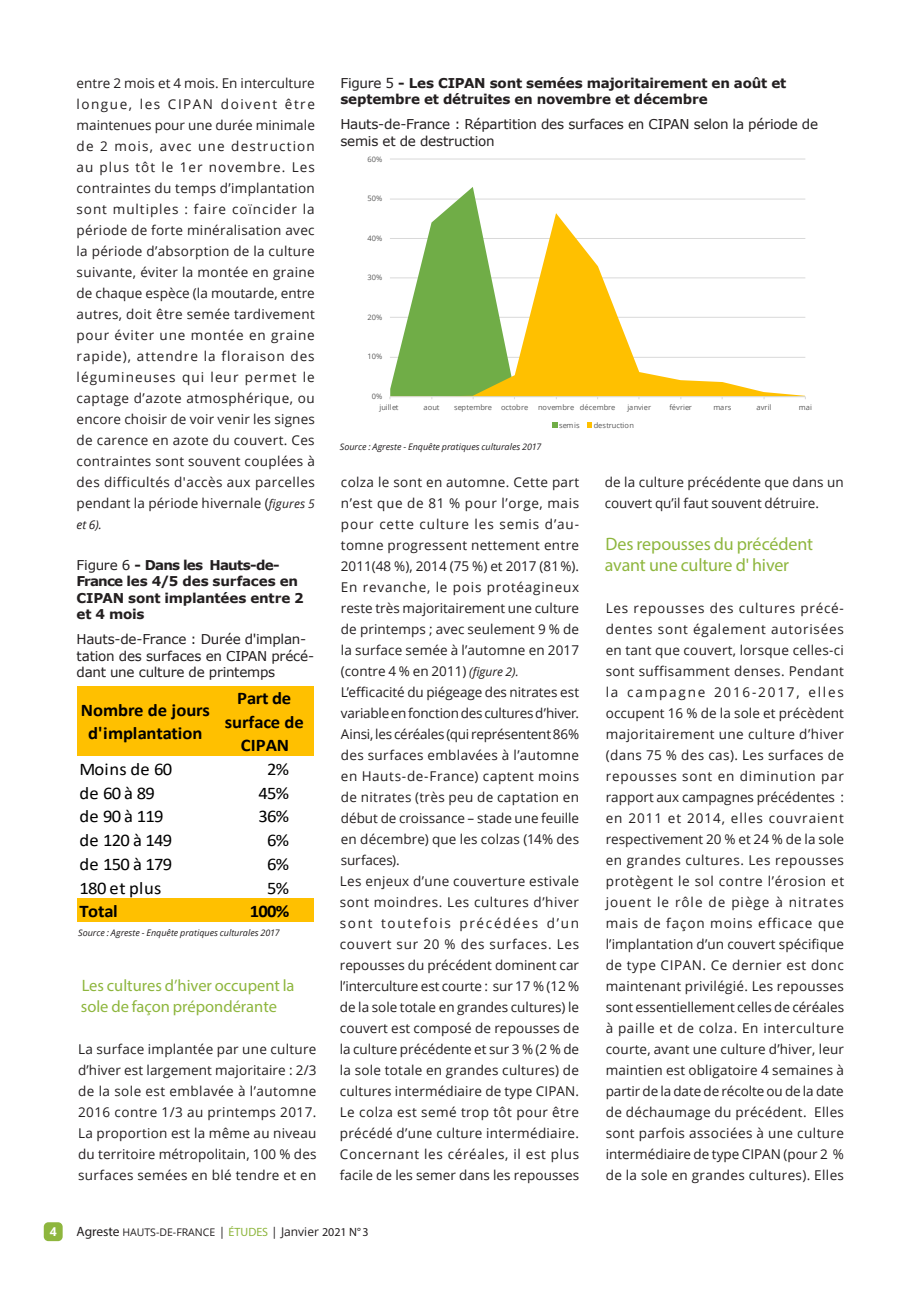
<style>
.page{position:relative;width:919px;height:1289px;background:#fff}
.page>*{position:absolute;margin:0;border:0;box-sizing:border-box;transform-origin:0 0}
.Intertitre{font:18px/21px "Myriad Pro";letter-spacing:-.01em;color:#8eb63e}
.t1{font:700 17.85px/23.7px "Calibri";letter-spacing:-.005em;color:#000;text-align:center;scale:1.05 1}
.t2{font:17.85px "Calibri";letter-spacing:-.04em;color:#000;scale:1.05 1}
.t3{font:17.85px "Calibri";letter-spacing:.005em;color:#000;scale:1.05 1}
.t4{font:17.85px "Calibri";letter-spacing:.01em;color:#000;scale:1.05 1}
.Intertitre-2{font:16.5px/21px "Myriad Pro";color:#8eb63e}
.Texte{font:13.5px/21px "Open Sans";letter-spacing:.01em;color:#231f20;text-align:justify}
.Titre_graphique{font:700 13.5px/16.5px "Verdana";letter-spacing:-.015em;color:#231f20}
.Titre_graphique-2{font:13.5px/16.5px "Verdana";letter-spacing:-.02em;color:#231f20}
.t5{font:700 12.15px "Open Sans";color:#fff}
.Texte-2{font:italic 12px "Open Sans";color:#231f20}
.t6{font:10.5px "Open Sans";color:#231f20}
.Titre_graphique-3{font:italic 9px "Open Sans";color:#231f20}
.t7{font:7.5px "Open Sans";color:#595959}
.s1{font-style:italic;font-size:12px}
.s2{font-weight:400}
.s3{font-family:"Myriad Pro";font-size:13.5px}
.s4{font-size:12px}
.s5{font-family:"Myriad Pro";font-size:12px;color:#8eb63e}
.s6{font-family:"Myriad Pro";font-size:12px}
</style>
<div class="page">
<div style="left:44px;top:1222px;width:19px;height:19px;background:#8eb63e;border-radius:5px"></div>
<hr style="left:390px;top:159px;width:415px;height:1px;background:#d9d9d9">
<svg style="left:390px;top:187px;width:415px;height:26px"></svg>
<svg style="left:390px;top:213px;width:415px;height:183px"></svg>
<hr style="left:390px;top:396px;width:415px;height:1px;background:#d9d9d9">
<svg style="left:552px;top:422px;width:5px;height:6px"></svg>
<svg style="left:587px;top:422px;width:4px;height:6px"></svg>
<div style="left:77px;top:686px;width:237px;height:71px;background:#ffc000"></div>
<div style="left:77px;top:756px;width:237px;height:143px;background:#fff"></div>
<div style="left:77px;top:898px;width:237px;height:25px;background:#ffc000"></div>
<hr style="left:77px;top:922px;width:237px;height:1px;background:#fff">
<p class="Texte" style="left:77px;top:72px;width:240px">entre 2 mois et 4 mois. En interculture longue, les CIPAN doivent être maintenues pour une durée minimale de 2 mois, avec une destruction au plus tôt le 1er novembre. Les contraintes du temps d’implantation sont multiples : faire coïncider la période de forte minéralisation avec la période d’absorption de la culture suivante, éviter la montée en graine de chaque espèce (la moutarde, entre autres, doit être semée tardivement pour éviter une montée en graine rapide), attendre la floraison des légumineuses qui leur permet le captage d’azote atmosphérique, ou encore choisir de voir venir les signes de carence en azote du couvert. Ces contraintes sont souvent couplées à des difficultés d'accès aux parcelles pendant la période hivernale (<span class="s1">figures 5</span></p>
<p class="Texte-2" style="left:77px;top:516px;width:27px">et 6).</p>
<p class="Titre_graphique" style="left:77px;top:556px;width:229px"><span class="s2">Figure 6</span> - Dans les Hauts-de-<br>France les 4/5 des surfaces en<br>CIPAN sont implantées entre 2 et 4 mois</p>
<p class="Titre_graphique-2" style="left:77px;top:631px;width:239px">Hauts-de-France : Durée d'implan&shy;tation des surfaces en CIPAN précé&shy;dant une culture de printemps</p>
<p class="t1" style="left:81px;top:697px;width:124px">Nombre de jours d'implantation</p>
<p class="t1" style="left:225px;top:685px;width:77px">Part de surface de<br>CIPAN</p>
<p class="t3" style="left:80px;top:756px;width:90px">Moins de 60</p>
<p class="t2" style="left:267px;top:756px;width:22px">2%</p>
<p class="t2" style="left:80px;top:780px;width:73px">de 60 à 89</p>
<p class="t2" style="left:258px;top:780px;width:31px">45%</p>
<p class="t2" style="left:80px;top:804px;width:81px">de 90 à 119</p>
<p class="t2" style="left:258px;top:804px;width:31px">36%</p>
<p class="t2" style="left:80px;top:827px;width:90px">de 120 à 149</p>
<p class="t2" style="left:267px;top:827px;width:22px">6%</p>
<p class="t2" style="left:80px;top:851px;width:90px">de 150 à 179</p>
<p class="t2" style="left:267px;top:851px;width:22px">6%</p>
<p class="t4" style="left:80px;top:875px;width:79px">180 et plus</p>
<p class="t2" style="left:267px;top:875px;width:22px">5%</p>
<p class="t1" style="left:80px;top:899px;width:38px">Total</p>
<p class="t1" style="left:250px;top:899px;width:39px">100%</p>
<p class="Titre_graphique-3" style="left:78px;top:927px;width:203px">Source : Agreste - Enquête pratiques culturales 2017</p>
<p class="Intertitre-2" style="left:81px;top:974px;width:215px">Les cultures d’hiver occupent la sole de façon prépondérante</p>
<p class="Texte" style="left:78px;top:1038px;width:240px">La surface implantée par une culture d’hiver est largement majoritaire : 2/3 de la sole est emblavée à l’automne 2016 contre 1/3 au printemps 2017.<br>La proportion est la même au niveau du territoire métropolitain, 100 % des surfaces semées en blé tendre et en</p>
<p class="Titre_graphique" style="left:340px;top:74px;width:447px"><span class="s2">Figure 5</span> - Les CIPAN sont semées majoritairement en août et septembre et détruites en novembre et décembre</p>
<p class="Titre_graphique-2" style="left:340px;top:116px;width:479px">Hauts-de-France : Répartition des surfaces en CIPAN selon la période de semis et de destruction</p>
<p class="t7" style="left:367px;top:154px;width:16px">60%</p>
<p class="t7" style="left:367px;top:193px;width:16px">50%</p>
<p class="t7" style="left:367px;top:233px;width:16px">40%</p>
<p class="t7" style="left:367px;top:272px;width:16px">30%</p>
<p class="t7" style="left:367px;top:312px;width:16px">20%</p>
<p class="t7" style="left:367px;top:351px;width:16px">10%</p>
<p class="t7" style="left:372px;top:391px;width:12px">0%</p>
<p class="t7" style="left:379px;top:402px;width:20px">juillet</p>
<p class="t7" style="left:423px;top:402px;width:17px">aout</p>
<p class="t7" style="left:454px;top:402px;width:76px">septembre octobre</p>
<p class="t7" style="left:538px;top:402px;width:79px">novembre décembre</p>
<p class="t7" style="left:627px;top:402px;width:25px">janvier</p>
<p class="t7" style="left:669px;top:402px;width:24px">février</p>
<p class="t7" style="left:713px;top:402px;width:19px">mars</p>
<p class="t7" style="left:756px;top:402px;width:17px">avril</p>
<p class="t7" style="left:798px;top:402px;width:15px">mai</p>
<p class="t7" style="left:559px;top:419px;width:22px">semis</p>
<p class="t7" style="left:593px;top:419px;width:42px">destruction</p>
<p class="Titre_graphique-3" style="left:340px;top:440px;width:203px">Source : Agreste - Enquête pratiques culturales 2017</p>
<p class="Texte" style="left:341px;top:471px;width:240px">colza le sont en automne. Cette part n’est que de 81 % pour l’orge, mais pour cette culture les semis d’au&shy;tomne progressent nettement entre 2011(48 %), 2014 (75 %) et 2017 (81 %).<br>En revanche, le pois protéagineux reste très majoritairement une culture de printemps ; avec seulement 9 % de la surface semée à l’automne en 2017 (contre 4 % en 2011) <span class="s1">(figure 2).</span></p>
<p class="Texte" style="left:341px;top:681px;width:240px">L’efficacité du piégeage des nitrates est variable en fonction des cultures d’hiver.<br>Ainsi, les céréales (qui représentent 86% des surfaces emblavées à l’automne en Hauts-de-France) captent moins de nitrates (très peu de captation en début de croissance – stade une feuille en décembre) que les colzas (14% des surfaces).</p>
<p class="Texte" style="left:340px;top:870px;width:241px">Les enjeux d’une couverture estivale sont moindres. Les cultures d’hiver sont toutefois précédées d’un couvert sur 20 % des surfaces. Les repousses du précédent dominent car l’interculture est courte : sur 17 % (12 % de la sole totale en grandes cultures) le couvert est composé de repousses de la culture précédente et sur 3 % (2 % de la sole totale en grandes cultures) de cultures intermédiaire de type CIPAN.<br>Le colza est semé trop tôt pour être précédé d’une culture intermédiaire.<br>Concernant les céréales, il est plus facile de les semer dans les repousses</p>
<p class="Texte" style="left:604px;top:471px;width:241px">de la culture précédente que dans un couvert qu’il faut souvent détruire.</p>
<p class="Intertitre" style="left:605px;top:533px;width:209px">Des repousses du précédent avant une culture d' hiver</p>
<p class="Texte" style="left:605px;top:597px;width:240px">Les repousses des cultures précé&shy;dentes sont également autorisées en tant que couvert, lorsque celles-ci sont suffisamment denses. Pendant la campagne 2016-2017, elles occupent 16 % de la sole et précèdent majoritairement une culture d’hiver (dans 75 % des cas). Les surfaces de repousses sont en diminution par rapport aux campagnes précédentes : en 2011 et 2014, elles couvraient respectivement 20 % et 24 % de la sole en grandes cultures. Les repousses protègent le sol contre l’érosion et jouent le rôle de piège à nitrates mais de façon moins efficace que l’implantation d’un couvert spécifique de type CIPAN. Ce dernier est donc maintenant privilégié. Les repousses sont essentiellement celles de céréales à paille et de colza. En interculture courte, avant une culture d’hiver, leur maintien est obligatoire 4 semaines à partir de la date de récolte ou de la date de déchaumage du précédent. Elles sont parfois associées à une culture intermédiaire de type CIPAN (pour 2 % de la sole en grandes cultures). Elles</p>
<p class="t5" style="left:50px;top:1222px;width:8px">4</p>
<p class="t6" style="left:77px;top:1224px;width:293px"><span class="s3">Agreste</span> HAUTS-DE-FRANCE <span class="s4">|</span> <span class="s5">ÉTUDES</span> <span class="s4">| Janvier</span> <span class="s6">2021 N°3</span></p>
</div>
